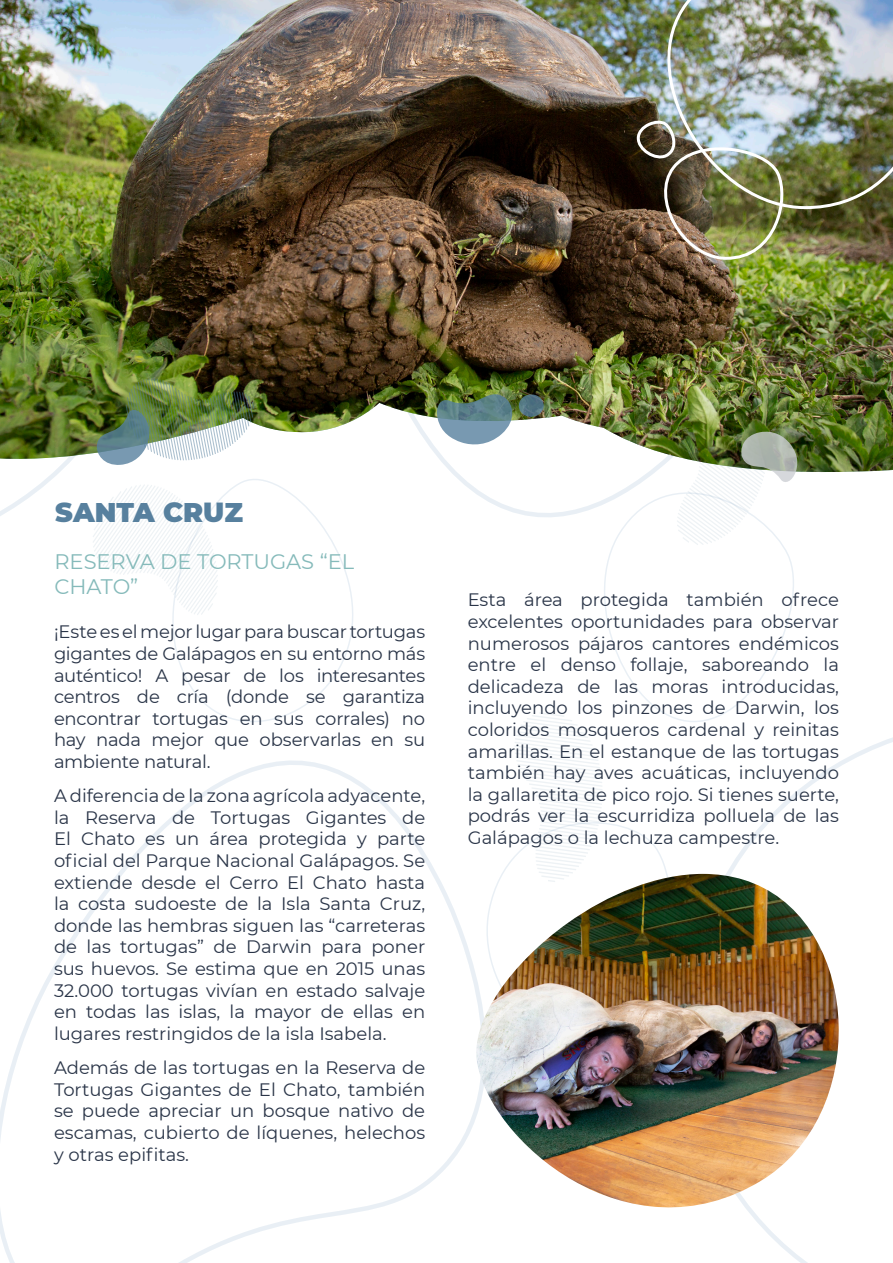
<style>
.page{position:relative;width:893px;height:1263px;background:#fff}
.page>*{position:absolute;margin:0;border:0;box-sizing:border-box;transform-origin:0 0}
.t1{font:900 27px "Montserrat";color:#57809e}
.t2{font:21px/25.2px "Montserrat";color:#85baba}
.t3{font:18px/21.6px "Montserrat";color:#2a3548;text-align:justify}
</style>
<div class="page">
<svg style="left:0;top:760px;width:471px;height:503px"></svg>
<svg style="left:698px;top:737px;width:195px;height:526px"></svg>
<svg style="left:514px;top:713px;width:89px;height:161px"></svg>
<svg style="left:172px;top:479px;width:181px;height:243px"></svg>
<svg style="left:93px;top:484px;width:125px;height:131px"></svg>
<svg style="left:581px;top:476px;width:213px;height:247px"></svg>
<img style="left:471px;top:874px;width:401px;height:337px">
<img style="left:0;top:0;width:893px;height:474px">
<img style="left:96px;top:378px;width:158px;height:88px">
<img style="left:435px;top:391px;width:110px;height:55px">
<img style="left:677px;top:378px;width:123px;height:167px">
<img style="left:634px;top:0;width:259px;height:211px">
<img style="left:636px;top:118px;width:158px;height:143px">
<p class="t1" style="left:55px;top:492px;width:189px">SANTA CRUZ</p>
<p class="t2" style="left:54px;top:548px;width:301px">RESERVA DE TORTUGAS “EL<br>CHATO”</p>
<p class="t3" style="left:54px;top:620px;width:373px">¡Este es el mejor lugar para buscar tortugas gigantes de Galápagos en su entorno más auténtico! A pesar de los interesantes centros de cría (donde se garantiza encontrar tortugas en sus corrales) no hay nada mejor que observarlas en su ambiente natural.</p>
<p class="t3" style="left:54px;top:784px;width:373px">A diferencia de la zona agrícola adyacente, la Reserva de Tortugas Gigantes de El Chato es un área protegida y parte oficial del Parque Nacional Galápagos. Se extiende desde el Cerro El Chato hasta la costa sudoeste de la Isla Santa Cruz, donde las hembras siguen las “carreteras de las tortugas” de Darwin para poner sus huevos. Se estima que en 2015 unas 32.000 tortugas vivían en estado salvaje en todas las islas, la mayor de ellas en lugares restringidos de la isla Isabela.</p>
<p class="t3" style="left:54px;top:1056px;width:373px">Además de las tortugas en la Reserva de Tortugas Gigantes de El Chato, también se puede apreciar un bosque nativo de escamas, cubierto de líquenes, helechos y otras epifitas.</p>
<p class="t3" style="left:468px;top:588px;width:373px">Esta área protegida también ofrece excelentes oportunidades para observar numerosos pájaros cantores endémicos entre el denso follaje, saboreando la delicadeza de las moras introducidas, incluyendo los pinzones de Darwin, los coloridos mosqueros cardenal y reinitas amarillas. En el estanque de las tortugas también hay aves acuáticas, incluyendo la gallaretita de pico rojo. Si tienes suerte, podrás ver la escurridiza polluela de las Galápagos o la lechuza campestre.</p>
</div>
